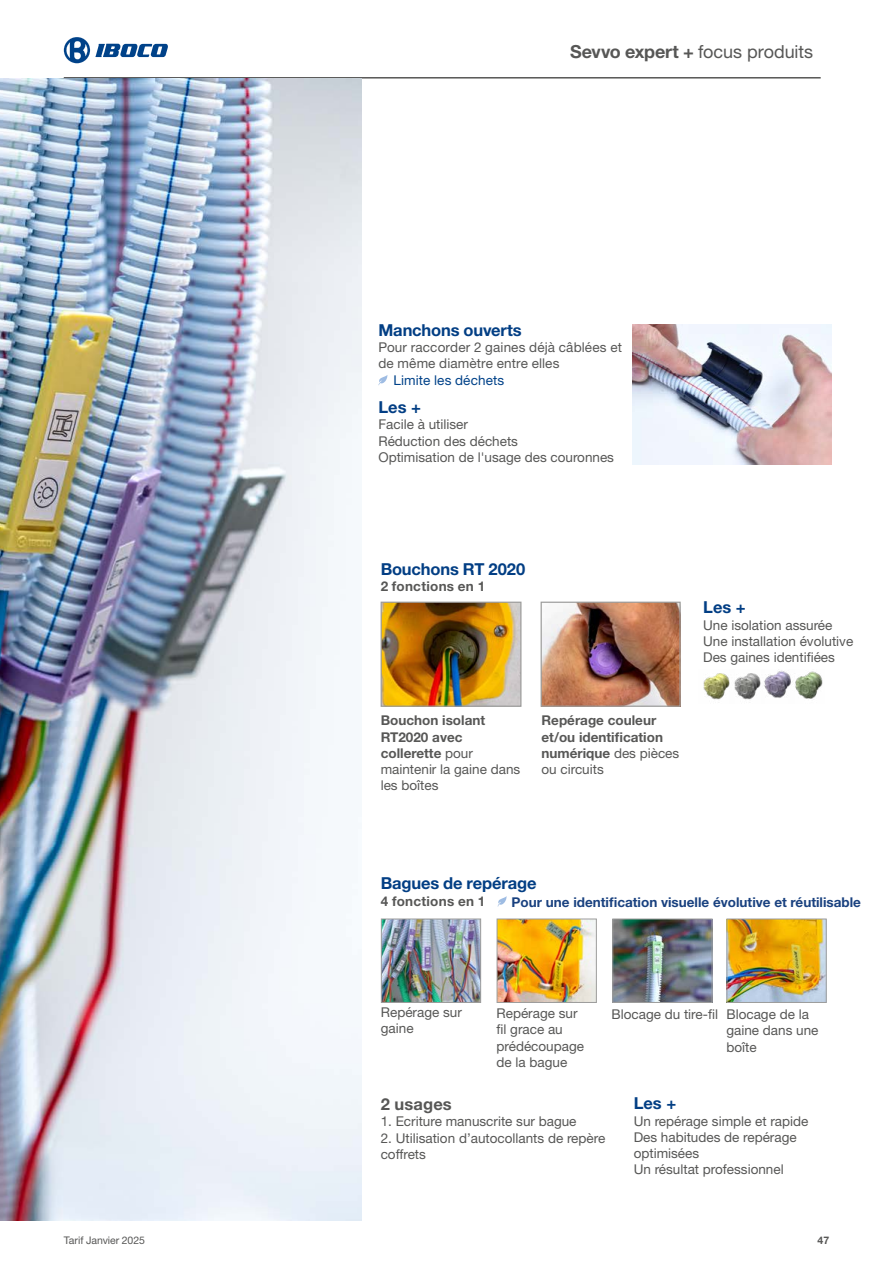
<style>
.page{position:relative;width:893px;height:1263px;background:#fff}
.page>*{position:absolute;margin:0;border:0;box-sizing:border-box;transform-origin:0 0}
.t1{font:18px "Helvetica Neue LT Std";letter-spacing:-.005em;color:#575756}
.t2{font:700 16.5px "Helvetica Neue LTW1 G";letter-spacing:-.01em;color:#023e84}
.t3{font:700 16.5px "Helvetica Neue LT Std";letter-spacing:-.005em;color:#023e84}
.t4{font:700 16.5px "Helvetica Neue LT Std";letter-spacing:.01em;color:#575756}
.t5{font:13.5px/16.2px "Helvetica Neue LT Std";color:#575756}
.t6{font:700 13.5px/16.2px "Helvetica Neue LT Std";color:#575756}
.t7{font:700 13.5px "Helvetica Neue LT Std";color:#19417f}
.t8{font:13.5px "Helvetica Neue LT Std";letter-spacing:.01em;color:#004289}
.t9{font:700 13.5px "Helvetica Neue LT Std";letter-spacing:.02em;color:#575756}
.t10{font:700 13.5px "Helvetica Neue LTW1 G";letter-spacing:.02em;color:#575756}
.t11{font:10.5px "Helvetica Neue LT Std";letter-spacing:-.005em;color:#575756}
.t12{font:700 10.5px "Helvetica Neue LT Std";color:#575756}
.s1{font-family:"Helvetica Neue LTW1 G";font-weight:700}
.s2{font-weight:400}
</style>
<div class="page">
<svg style="left:378px;top:375px;width:9px;height:10px"></svg>
<svg style="left:64px;top:37px;width:104px;height:26px"></svg>
<hr style="left:64px;top:77px;width:757px;height:2px;background:#575756">
<img style="left:543px;top:604px;width:136px;height:101px">
<div style="left:541px;top:602px;width:140px;height:105px;border:1px solid #9d9d9c"></div>
<img style="left:383px;top:604px;width:136px;height:101px">
<div style="left:381px;top:602px;width:140px;height:105px;border:1px solid #9d9d9c"></div>
<img style="left:703px;top:673px;width:27px;height:27px">
<img style="left:734px;top:673px;width:27px;height:27px">
<img style="left:795px;top:671px;width:28px;height:28px">
<img style="left:764px;top:670px;width:29px;height:28px">
<svg style="left:498px;top:896px;width:9px;height:10px"></svg>
<img style="left:614px;top:920px;width:97px;height:81px">
<div style="left:612px;top:918px;width:101px;height:85px;border:1px solid #9d9d9c"></div>
<img style="left:728px;top:920px;width:97px;height:81px">
<div style="left:726px;top:918px;width:101px;height:85px;border:1px solid #9d9d9c"></div>
<img style="left:383px;top:920px;width:96px;height:81px">
<div style="left:381px;top:918px;width:100px;height:85px;border:1px solid #9d9d9c"></div>
<img style="left:499px;top:920px;width:96px;height:81px">
<div style="left:497px;top:918px;width:100px;height:85px;border:1px solid #9d9d9c"></div>
<img style="left:633px;top:324px;width:198px;height:140px">
<img style="left:0;top:79px;width:361px;height:1141px">
<h1 class="t1" style="left:570px;top:41px;width:245px"><span class="s1">Sevvo expert +</span> focus produits</h1>
<p class="t3" style="left:378px;top:320px;width:145px">Manchons ouverts</p>
<p class="t5" style="left:378px;top:339px;width:245px">Pour raccorder 2 gaines déjà câblées et de même diamètre entre elles</p>
<p class="t8" style="left:393px;top:372px;width:112px">Limite les déchets</p>
<p class="t3" style="left:378px;top:397px;width:44px">Les +</p>
<p class="t5" style="left:378px;top:416px;width:237px">Facile à utiliser<br>Réduction des déchets<br>Optimisation de l'usage des couronnes</p>
<p class="t2" style="left:381px;top:559px;width:146px">Bouchons RT 2020</p>
<p class="t9" style="left:381px;top:578px;width:106px">2 fonctions en 1</p>
<p class="t6" style="left:381px;top:712px;width:141px">Bouchon isolant<br>RT2020 avec collerette <span class="s2">pour maintenir la gaine dans les boîtes</span></p>
<p class="t6" style="left:542px;top:712px;width:139px">Repérage couleur et/ou identification numérique <span class="s2">des pièces ou circuits</span></p>
<p class="t3" style="left:703px;top:597px;width:44px">Les +</p>
<p class="t5" style="left:703px;top:616px;width:152px">Une isolation assurée<br>Une installation évolutive<br>Des gaines identifiées</p>
<p class="t2" style="left:381px;top:873px;width:157px">Bagues de repérage</p>
<p class="t10" style="left:381px;top:893px;width:106px">4 fonctions en 1</p>
<p class="t7" style="left:512px;top:894px;width:351px">Pour une identification visuelle évolutive et réutilisable</p>
<p class="t5" style="left:381px;top:1004px;width:82px">Repérage sur gaine</p>
<p class="t5" style="left:497px;top:1005px;width:82px">Repérage sur</p>
<p class="t5" style="left:611px;top:1006px;width:108px">Blocage du tire-fil</p>
<p class="t5" style="left:497px;top:1021px;width:89px">fil grace au prédécoupage de la bague</p>
<p class="t5" style="left:726px;top:1006px;width:94px">Blocage de la gaine dans une boîte</p>
<p class="t4" style="left:381px;top:1094px;width:73px">2 usages</p>
<p class="t5" style="left:381px;top:1113px;width:197px">1. Ecriture manuscrite sur bague</p>
<p class="t5" style="left:381px;top:1129px;width:226px">2. Utilisation d’autocollants de repère coffrets</p>
<p class="t3" style="left:634px;top:1093px;width:44px">Les +</p>
<p class="t5" style="left:634px;top:1112px;width:176px">Un repérage simple et rapide<br>Des habitudes de repérage optimisées<br>Un résultat professionnel</p>
<p class="t11" style="left:64px;top:1234px;width:83px">Tarif Janvier 2025</p>
<p class="t12" style="left:818px;top:1233px;width:13px">47</p>
</div>
